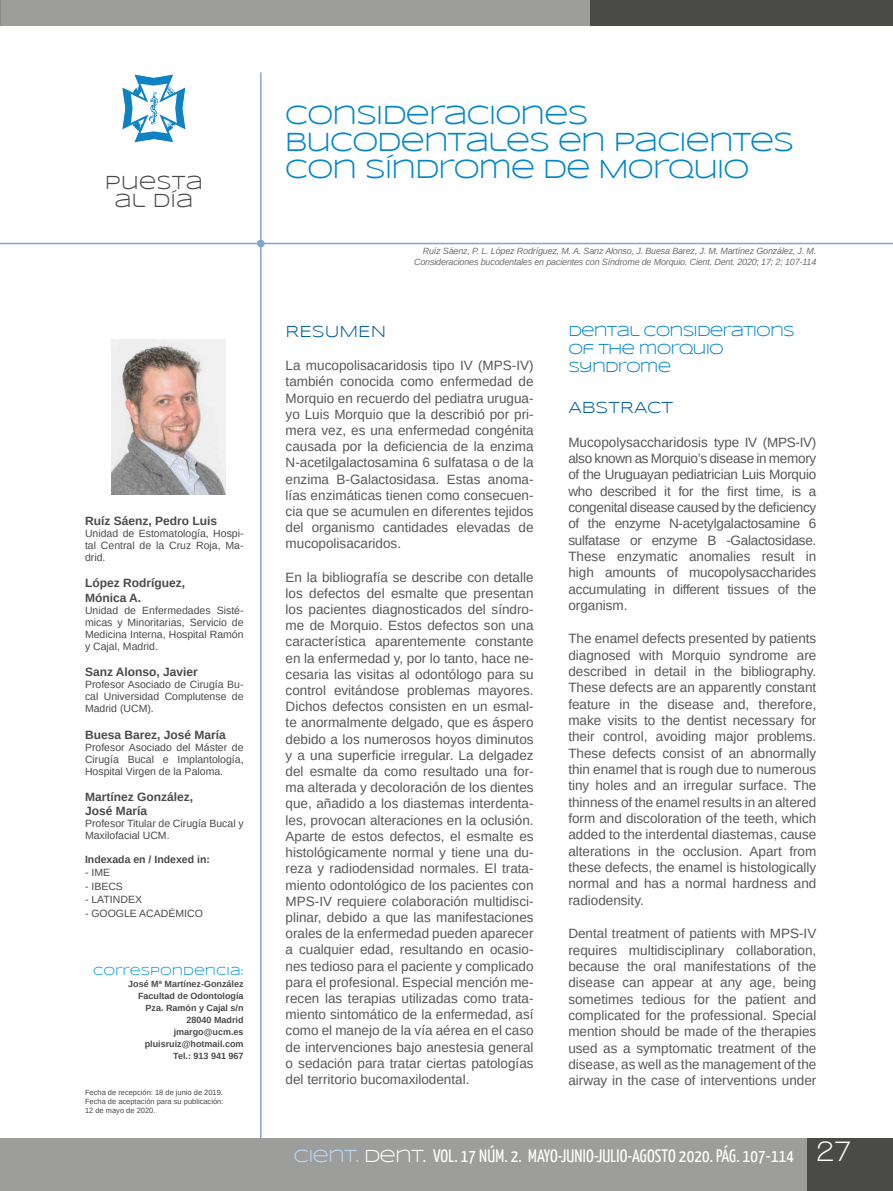
<style>
.page{position:relative;width:893px;height:1191px;background:#fff}
.page>*{position:absolute;margin:0;border:0;box-sizing:border-box;transform-origin:0 0}
.t1{font:27px/27px "Syncopate";letter-spacing:-.05em;color:#0086c9}
.t2{font:19.5px/18px "Syncopate";color:#4a4a49;text-align:center}
.t3{font:18px "Yanone Kaffeesatz";letter-spacing:.01em;color:#fff}
.t4{font:16.5px "Syncopate";color:#00609c}
.t5{font:15px/18.1px "Syncopate";letter-spacing:-.06em;color:#0086c9}
.t6{font:13.5px/16.2px "Arimo";color:#575756;text-align:justify}
.t7{font:700 12px/14.4px "Arimo";color:#4a4a49}
.t8{font:12px "Syncopate";color:#0095d3}
.t9{font:10.5px/12px "Arimo";color:#4a4a49;text-align:justify}
.t10{font:700 10.5px "Arimo";color:#4a4a49}
.t11{font:italic 9px/10.8px "Arimo";letter-spacing:-.02em;color:#706f6f;text-align:right}
.t12{font:700 9px/12px "Arimo";color:#4a4a49;text-align:right}
.t13{font:7.5px/9px "Arimo";color:#4a4a49;text-align:justify}
.s1{font-family:"Syncopate";color:#bdd8f1}
.s2{font-family:"Syncopate"}
.s3{font-family:"Walkway";font-weight:700;font-size:30px}
</style>
<div class="page">
<hr style="left:260px;top:72px;width:2px;height:1099px;background:#83a5cd">
<div style="left:0;top:1138px;width:893px;height:53px;background:#9d9d9c"></div>
<div style="left:808px;top:1138px;width:85px;height:53px;background:#4a4a49"></div>
<div style="left:0;top:0;width:893px;height:25px;background:#9d9d9c"></div>
<div style="left:591px;top:0;width:302px;height:25px;background:#4a4a49"></div>
<hr style="left:0;top:243px;width:893px;height:1px;background:#83a5cd">
<div style="left:257px;top:240px;width:8px;height:7px;background:#83a5cd;border-radius:50%"></div>
<svg style="left:122px;top:74px;width:64px;height:68px"></svg>
<img style="left:111px;top:339px;width:115px;height:155px">
<h2 class="t2" style="left:105px;top:174px;width:100px">PUESTA<br>AL DÍA</h2>
<p class="t7" style="left:85px;top:514px;width:134px">Ruíz Sáenz, Pedro Luis</p>
<p class="t9" style="left:85px;top:527px;width:160px">Unidad de Estomatología, Hospi&shy;tal Central de la Cruz Roja, Ma&shy;drid.</p>
<p class="t7" style="left:85px;top:576px;width:102px">López Rodríguez,<br>Mónica A.</p>
<p class="t9" style="left:85px;top:604px;width:160px">Unidad de Enfermedades Sisté&shy;micas y Minoritarias, Servicio de Medicina Interna, Hospital Ramón y Cajal, Madrid.</p>
<p class="t7" style="left:85px;top:665px;width:114px">Sanz Alonso, Javier</p>
<p class="t9" style="left:85px;top:678px;width:160px">Profesor Asociado de Cirugía Bu&shy;cal Universidad Complutense de Madrid (UCM).</p>
<p class="t7" style="left:85px;top:727px;width:142px">Buesa Barez, José María</p>
<p class="t9" style="left:85px;top:741px;width:160px">Profesor Asociado del Máster de Cirugía Bucal e Implantología, Hospital Virgen de la Paloma.</p>
<p class="t7" style="left:85px;top:790px;width:110px">Martínez González,<br>José María</p>
<p class="t9" style="left:85px;top:818px;width:160px">Profesor Titular de Cirugía Bucal y<br>Maxilofacial UCM.</p>
<p class="t10" style="left:85px;top:851px;width:126px">Indexada en / Indexed in:</p>
<p class="t9" style="left:85px;top:866px;width:27px">- IME</p>
<p class="t9" style="left:85px;top:880px;width:39px">- IBECS</p>
<p class="t9" style="left:85px;top:893px;width:58px">- LATINDEX</p>
<p class="t9" style="left:85px;top:907px;width:119px">- GOOGLE ACADÉMICO</p>
<p class="t8" style="left:93px;top:963px;width:152px">CORRESPONDENCIA:</p>
<p class="t12" style="left:128px;top:977px;width:117px">José Mª Martínez-González<br>Facultad de Odontología<br>Pza. Ramón y Cajal s/n<br>28040 Madrid jmargo@ucm.es pluisruiz@hotmail.com<br>Tel.: 913 941 967</p>
<p class="t13" style="left:85px;top:1088px;width:140px">Fecha de recepción: 18 de junio de 2019.<br>Fecha de aceptación para su publicación:<br>12 de mayo de 2020.</p>
<h1 class="t1" style="left:285px;top:101px;width:511px">CONSIDERACIONES<br>BUCODENTALES EN PACIENTES<br>CON SÍNDROME DE MORQUIO</h1>
<p class="t11" style="left:414px;top:245px;width:404px">Ruíz Sáenz, P. L. López Rodríguez, M. A. Sanz Alonso, J. Buesa Barez, J. M. Martínez González, J. M.<br>Consideraciones bucodentales en pacientes con Síndrome de Morquio. Cient. Dent. 2020; 17; 2; 107-114</p>
<p class="t4" style="left:286px;top:322px;width:102px">RESUMEN</p>
<p class="t6" style="left:286px;top:357px;width:250px">La mucopolisacaridosis tipo IV (MPS-IV) también conocida como enfermedad de Morquio en recuerdo del pediatra urugua&shy;yo Luis Morquio que la describió por pri&shy;mera vez, es una enfermedad congénita causada por la deficiencia de la enzima N-acetilgalactosamina 6 sulfatasa o de la enzima B-Galactosidasa. Estas anoma&shy;lías enzimáticas tienen como consecuen&shy;cia que se acumulen en diferentes tejidos del organismo cantidades elevadas de mucopolisacaridos.</p>
<p class="t6" style="left:286px;top:569px;width:250px">En la bibliografía se describe con detalle los defectos del esmalte que presentan los pacientes diagnosticados del síndro&shy;me de Morquio. Estos defectos son una característica aparentemente constante en la enfermedad y, por lo tanto, hace ne&shy;cesaria las visitas al odontólogo para su control evitándose problemas mayores.<br>Dichos defectos consisten en un esmal&shy;te anormalmente delgado, que es áspero debido a los numerosos hoyos diminutos y a una superficie irregular. La delgadez del esmalte da como resultado una for&shy;ma alterada y decoloración de los dientes que, añadido a los diastemas interdenta&shy;les, provocan alteraciones en la oclusión.<br>Aparte de estos defectos, el esmalte es histológicamente normal y tiene una du&shy;reza y radiodensidad normales. El trata&shy;miento odontológico de los pacientes con MPS-IV requiere colaboración multidisci&shy;plinar, debido a que las manifestaciones orales de la enfermedad pueden aparecer a cualquier edad, resultando en ocasio&shy;nes tedioso para el paciente y complicado para el profesional. Especial mención me&shy;recen las terapias utilizadas como trata&shy;miento sintomático de la enfermedad, así como el manejo de la vía aérea en el caso de intervenciones bajo anestesia general o sedación para tratar ciertas patologías del territorio bucomaxilodental.</p>
<p class="t5" style="left:568px;top:322px;width:228px">DENTAL CONSIDERATIONS<br>OF THE MORQUIO<br>SYNDROME</p>
<p class="t4" style="left:568px;top:398px;width:106px">ABSTRACT</p>
<p class="t6" style="left:568px;top:434px;width:250px">Mucopolysaccharidosis type IV (MPS-IV) also known as Morquio’s disease in memory of the Uruguayan pediatrician Luis Morquio who described it for the first time, is a congenital disease caused by the deficiency of the enzyme N-acetylgalactosamine 6 sulfatase or enzyme B -Galactosidase.<br>These enzymatic anomalies result in high amounts of mucopolysaccharides accumulating in different tissues of the organism.</p>
<p class="t6" style="left:568px;top:630px;width:250px">The enamel defects presented by patients diagnosed with Morquio syndrome are described in detail in the bibliography.<br>These defects are an apparently constant feature in the disease and, therefore, make visits to the dentist necessary for their control, avoiding major problems.<br>These defects consist of an abnormally thin enamel that is rough due to numerous tiny holes and an irregular surface. The thinness of the enamel results in an altered form and discoloration of the teeth, which added to the interdental diastemas, cause alterations in the occlusion. Apart from these defects, the enamel is histologically normal and has a normal hardness and radiodensity.</p>
<p class="t6" style="left:568px;top:925px;width:250px">Dental treatment of patients with MPS-IV requires multidisciplinary collaboration, because the oral manifestations of the disease can appear at any age, being sometimes tedious for the patient and complicated for the professional. Special mention should be made of the therapies used as a symptomatic treatment of the disease, as well as the management of the airway in the case of interventions under</p>
<h3 class="t3" style="left:294px;top:1144px;width:559px"><span class="s1">CIENT.</span> <span class="s2">DENT.</span> VOL. 17 NÚM. 2. MAYO-JUNIO-JULIO-AGOSTO 2020. PÁG. 107-114 <span class="s3">27</span></h3>
</div>
